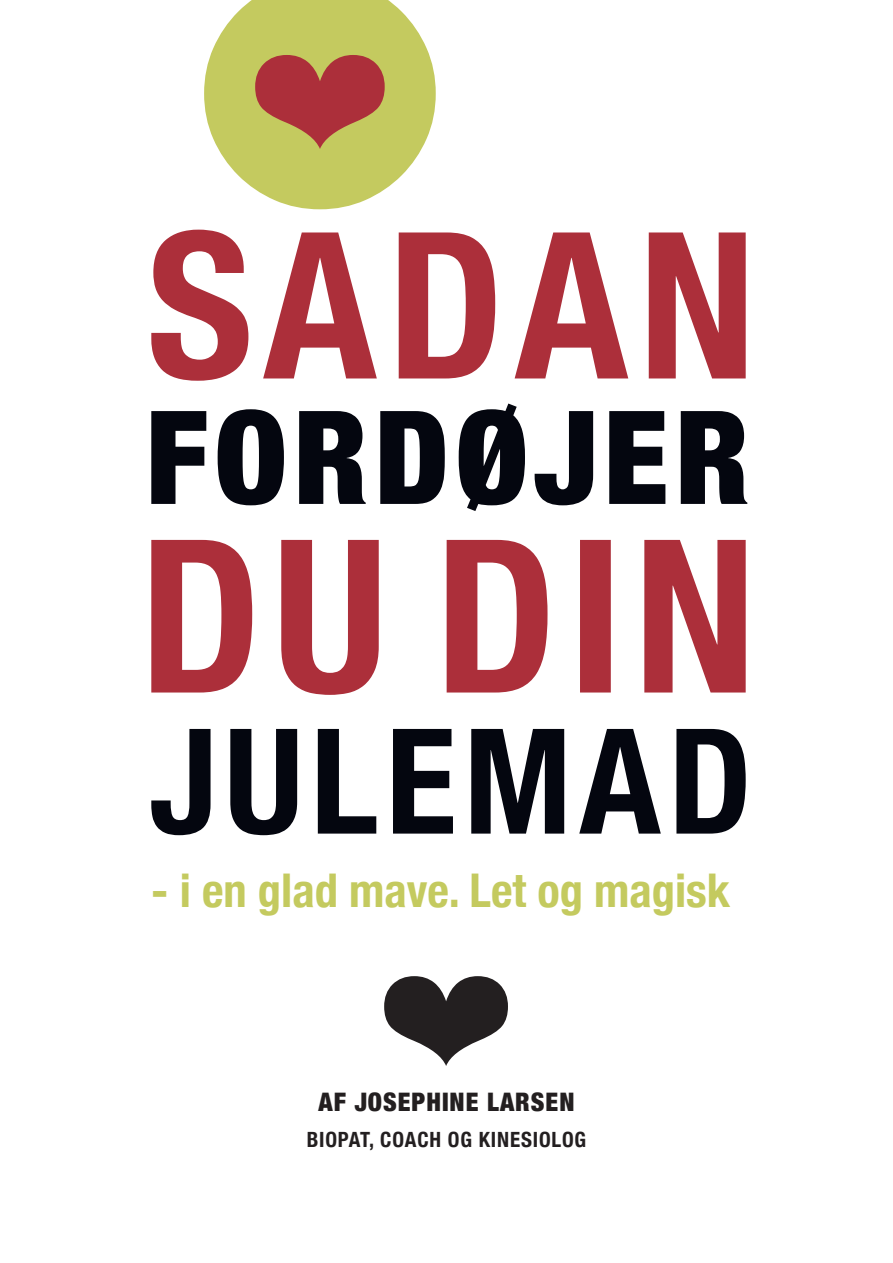
<style>
.page{position:relative;width:893px;height:1263px;background:#fff}
.page>*{position:absolute;margin:0;border:0;box-sizing:border-box;transform-origin:0 0}
.t1{font:700 condensed 46.5px "Helvetica Neue";color:#c4ca5f}
.t2{font:900 condensed 25.5px "Helvetica Neue";letter-spacing:.04em;color:#231f20}
.t3{font:700 condensed 21px "Helvetica Neue";letter-spacing:.04em;color:#231f20}
</style>
<div class="page">
<svg style="left:151px;top:230px;width:595px;height:151px"></svg>
<svg style="left:151px;top:403px;width:596px;height:108px;fill:#0c0e17"></svg>
<svg style="left:151px;top:540px;width:595px;height:155px"></svg>
<svg style="left:151px;top:729px;width:595px;height:106px"></svg>
<svg style="left:384px;top:976px;width:124px;height:90px"></svg>
<svg style="left:204px;top:0;width:232px;height:209px;fill:#c4ca5f"></svg>
<svg style="left:255px;top:55px;width:130px;height:94px;background:#b46446"></svg>
<p class="t1" style="left:151px;top:852px;width:580px">- i en glad mave. Let og magisk</p>
<p class="t2" style="left:318px;top:1081px;width:257px">AF JOSEPHINE LARSEN</p>
<p class="t3" style="left:307px;top:1122px;width:281px">BIOPAT, COACH OG KINESIOLOG</p>
</div>
